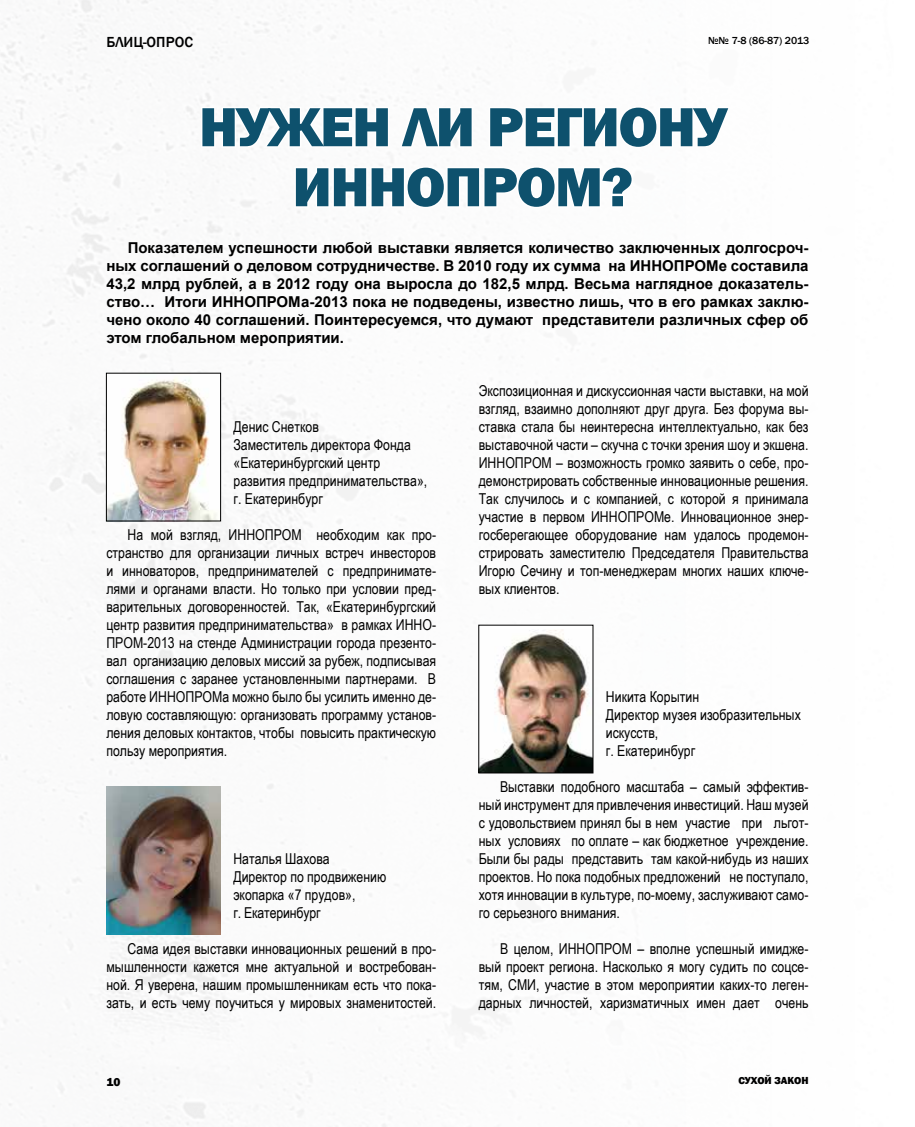
<style>
.page{position:relative;width:915px;height:1127px;background:#fff}
.page>*{position:absolute;margin:0;border:0;box-sizing:border-box;transform-origin:0 0}
.t1{font:800 57px/60px "Franklin Gothic";letter-spacing:-.02em;color:#0e516d}
.t2{font:15px/18px "Arial Narrow";color:#000;text-align:justify}
.t3{font:700 15px/18px "Arial";color:#000;text-align:justify}
.t4{font:500 15px "Franklin Gothic";color:#000}
.t5{font:800 12px "Franklin Gothic";color:#000}
.t6{font:500 10.5px "Franklin Gothic";color:#000}
.t7{font:800 10.5px "Franklin Gothic";color:#000}
</style>
<div class="page">
<img style="left:0;top:0;width:594px;height:1127px">
<svg style="left:199px;top:104px;width:395px;height:106px"></svg>
<img style="left:106px;top:787px;width:114px;height:147px">
<img style="left:480px;top:629px;width:111px;height:142px">
<div style="left:478px;top:625px;width:115px;height:148px;border:1px solid #000"></div>
<img style="left:108px;top:375px;width:111px;height:144px">
<div style="left:106px;top:373px;width:115px;height:148px;border:1px solid #000"></div>
<p class="t4" style="left:106px;top:33px;width:88px">Блиц-опрос</p>
<p class="t6" style="left:707px;top:34px;width:103px">№№ 7-8 (86-87) 2013</p>
<h1 class="t1" style="left:292px;top:97px;width:363px;text-indent:-93px">Нужен ли региону<br>ИННОПРОМ?</h1>
<p class="t3" style="left:106px;top:239px;width:703px;text-indent:21px">Показателем успешности любой выставки является количество заключенных долгосроч&shy;ных соглашений о деловом сотрудничестве. В 2010 году их сумма на ИННОПРОМе составила 43,2 млрд рублей, а в 2012 году она выросла до 182,5 млрд. Весьма наглядное доказатель&shy;ство… Итоги ИННОПРОМа-2013 пока не подведены, известно лишь, что в его рамках заклю&shy;чено около 40 соглашений. Поинтересуемся, что думают представители различных сфер об этом глобальном мероприятии.</p>
<p class="t2" style="left:233px;top:417px;width:195px;text-align:left">Денис Снетков<br>Заместитель директора Фонда «Екатеринбургский центр развития предпринимательства», г. Екатеринбург</p>
<p class="t2" style="left:106px;top:525px;width:331px;text-indent:21px">На мой взгляд, ИННОПРОМ необходим как про&shy;странство для организации личных встреч инвесторов и инноваторов, предпринимателей с предпринимате&shy;лями и органами власти. Но только при условии пред&shy;варительных договоренностей. Так, «Екатеринбургский центр развития предпринимательства» в рамках ИННО-ПРОМ-2013 на стенде Администрации города презенто&shy;вал организацию деловых миссий за рубеж, подписывая соглашения с заранее установленными партнерами. В работе ИННОПРОМа можно было бы усилить именно де&shy;ловую составляющую: организовать программу установ&shy;ления деловых контактов, чтобы повысить практическую пользу мероприятия.</p>
<p class="t2" style="left:233px;top:849px;width:154px;text-align:left">Наталья Шахова<br>Директор по продвижению экопарка «7 прудов»,<br>г. Екатеринбург</p>
<p class="t2" style="left:106px;top:939px;width:331px;text-indent:21px">Сама идея выставки инновационных решений в про&shy;мышленности кажется мне актуальной и востребован&shy;ной. Я уверена, нашим промышленникам есть что пока&shy;зать, и есть чему поучиться у мировых знаменитостей.</p>
<p class="t2" style="left:478px;top:381px;width:331px">Экспозиционная и дискуссионная части выставки, на мой взгляд, взаимно дополняют друг друга. Без форума вы&shy;ставка стала бы неинтересна интеллектуально, как без выставочной части – скучна с точки зрения шоу и экшена.<br>ИННОПРОМ – возможность громко заявить о себе, про&shy;демонстрировать собственные инновационные решения.<br>Так случилось и с компанией, с которой я принимала участие в первом ИННОПРОМе. Инновационное энер&shy;госберегающее оборудование нам удалось продемон&shy;стрировать заместителю Председателя Правительства Игорю Сечину и топ-менеджерам многих наших ключе&shy;вых клиентов.</p>
<p class="t2" style="left:605px;top:687px;width:196px;text-align:left">Никита Корытин<br>Директор музея изобразительных искусств,<br>г. Екатеринбург</p>
<p class="t2" style="left:478px;top:777px;width:331px;text-indent:21px">Выставки подобного масштаба – самый эффектив&shy;ный инструмент для привлечения инвестиций. Наш музей с удовольствием принял бы в нем участие при льгот&shy;ных условиях по оплате – как бюджетное учреждение.<br>Были бы рады представить там какой-нибудь из наших проектов. Но пока подобных предложений не поступало, хотя инновации в культуре, по-моему, заслуживают само&shy;го серьезного внимания.</p>
<p class="t2" style="left:478px;top:939px;width:331px;text-indent:21px">В целом, ИННОПРОМ – вполне успешный имидже&shy;вый проект региона. Насколько я могу судить по соцсе&shy;тям, СМИ, участие в этом мероприятии каких-то леген&shy;дарных личностей, харизматичных имен дает очень</p>
<p class="t5" style="left:106px;top:1074px;width:15px">10</p>
<p class="t7" style="left:738px;top:1074px;width:72px">СУХОЙ ЗАКОН</p>
</div>
